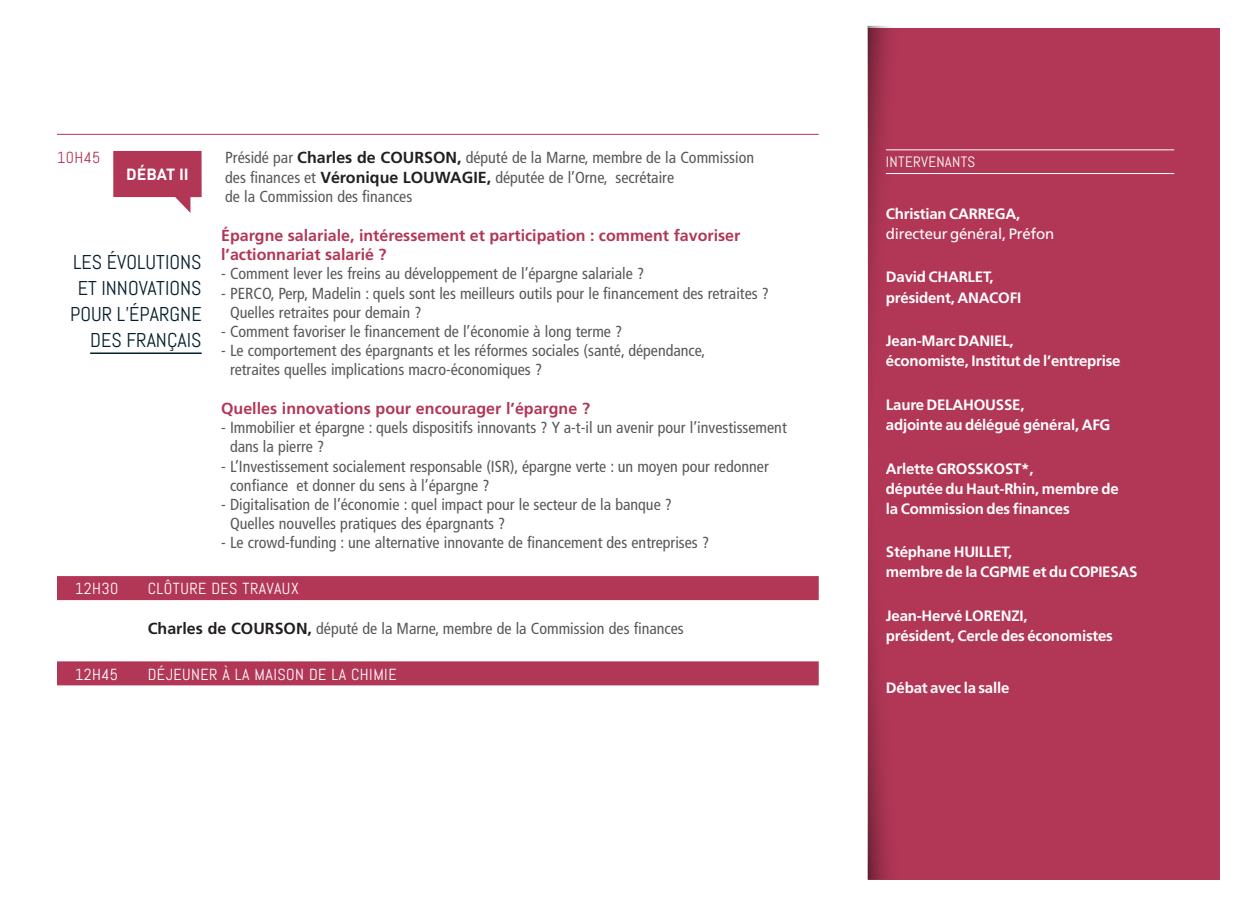
<style>
.page{position:relative;width:1248px;height:908px;background:#fff}
.page>*{position:absolute;margin:0;border:0;box-sizing:border-box;transform-origin:0 0}
.t1{font:20px/26px "Abel";color:#07202d;text-align:right}
.t2{font:condensed 16px/19.2px "Frutiger";color:#57585a}
.t3{font:700 16px/19.2px "Frutiger";color:#b23757}
.t4{font:16px "Abel";letter-spacing:.03em;color:#fff}
.t5{font:700 16px "DIN";color:#fff}
.t6{font:16px "Abel";letter-spacing:.03em;color:#b23757}
.t7{font:700 15px/20px "Frutiger";letter-spacing:-.015em;color:#fff}
.t8{font:15px "Frutiger";letter-spacing:-.015em;color:#fff}
.t9{font:15px "Abel";letter-spacing:.02em;color:#fff}
.s1{font-weight:700;font-stretch:normal;color:#231f20}
</style>
<div class="page">
<div style="left:868px;top:28px;width:351px;height:851px;background:#b23757"></div>
<svg style="left:113px;top:151px;width:89px;height:62px"></svg>
<div style="left:126px;top:166px;width:63px;height:13px;background:#b23757"></div>
<hr style="left:57px;top:134px;width:761px;height:1px;background:#b23757">
<div style="left:57px;top:576px;width:761px;height:24px;background:#b23757"></div>
<div style="left:57px;top:661px;width:761px;height:24px;background:#b23757"></div>
<hr style="left:90px;top:352px;width:112px;height:2px;background:#07202d">
<svg style="left:867px;top:26px;width:43px;height:853px"></svg>
<hr style="left:885px;top:149px;width:289px;height:1px;background:#fff">
<hr style="left:885px;top:173px;width:289px;height:1px;background:#fff">
<p class="t6" style="left:57px;top:147px;width:45px">10H45</p>
<p class="t2" style="left:225px;top:148px;width:530px">Présidé par <span class="s1">Charles de COURSON,</span> député de la Marne, membre de la Commission des finances et <span class="s1">Véronique LOUWAGIE,</span> députée de l’Orne, secrétaire<br>de la Commission des finances</p>
<p class="t3" style="left:221px;top:226px;width:520px">Épargne salariale, intéressement et participation : comment favoriser l’actionnariat salarié ?</p>
<p class="t2" style="left:221px;top:264px;width:424px">- Comment lever les freins au développement de l’épargne salariale ?</p>
<p class="t2" style="left:230px;top:283px;width:540px;text-indent:-9px">- PERCO, Perp, Madelin : quels sont les meilleurs outils pour le financement des retraites ?<br>Quelles retraites pour demain ?</p>
<p class="t2" style="left:221px;top:322px;width:402px">- Comment favoriser le financement de l’économie à long terme ?</p>
<p class="t2" style="left:230px;top:341px;width:476px;text-indent:-9px">- Le comportement des épargnants et les réformes sociales (santé, dépendance, retraites quelles implications macro-économiques ?</p>
<p class="t3" style="left:221px;top:398px;width:370px">Quelles innovations pour encourager l’épargne ?</p>
<p class="t2" style="left:230px;top:418px;width:558px;text-indent:-9px">- Immobilier et épargne : quels dispositifs innovants ? Y a-t-il un avenir pour l’investissement dans la pierre ?</p>
<p class="t2" style="left:230px;top:456px;width:540px;text-indent:-9px">- L’Investissement socialement responsable (ISR), épargne verte : un moyen pour redonner confiance et donner du sens à l’épargne ?</p>
<p class="t2" style="left:230px;top:494px;width:443px;text-indent:-9px">- Digitalisation de l’économie : quel impact pour le secteur de la banque ?<br>Quelles nouvelles pratiques des épargnants ?</p>
<p class="t2" style="left:221px;top:533px;width:489px">- Le crowd-funding : une alternative innovante de financement des entreprises ?</p>
<p class="t4" style="left:75px;top:578px;width:45px">12H30</p>
<p class="t4" style="left:148px;top:578px;width:152px">CLÔTURE DES TRAVAUX</p>
<p class="t2" style="left:148px;top:618px;width:537px"><span class="s1">Charles de COURSON,</span> député de la Marne, membre de la Commission des finances</p>
<p class="t4" style="left:75px;top:663px;width:45px">12H45</p>
<p class="t4" style="left:148px;top:663px;width:250px">DÉJEUNER À LA MAISON DE LA CHIMIE</p>
<p class="t5" style="left:126px;top:163px;width:64px">DÉBAT II</p>
<p class="t1" style="left:70px;top:249px;width:133px">LES ÉVOLUTIONS<br>ET INNOVATIONS<br>POUR L’ÉPARGNE<br>DES FRANÇAIS</p>
<p class="t9" style="left:885px;top:153px;width:91px">INTERVENANTS</p>
<p class="t7" style="left:885px;top:203px;width:136px">Christian CARREGA,</p>
<p class="t8" style="left:885px;top:225px;width:170px">directeur général, Préfon</p>
<p class="t7" style="left:885px;top:267px;width:137px">David CHARLET, président, ANACOFI</p>
<p class="t7" style="left:885px;top:331px;width:236px">Jean-Marc DANIEL,<br>économiste, Institut de l’entreprise</p>
<p class="t7" style="left:885px;top:394px;width:226px">Laure DELAHOUSSE,<br>adjointe au délégué général, AFG</p>
<p class="t7" style="left:885px;top:458px;width:234px">Arlette GROSSKOST*,<br>députée du Haut-Rhin, membre de la Commission des finances</p>
<p class="t7" style="left:885px;top:542px;width:253px">Stéphane HUILLET,<br>membre de la CGPME et du COPIESAS</p>
<p class="t7" style="left:885px;top:605px;width:228px">Jean-Hervé LORENZI,<br>président, Cercle des économistes</p>
<p class="t7" style="left:885px;top:677px;width:125px">Débat avec la salle</p>
</div>
